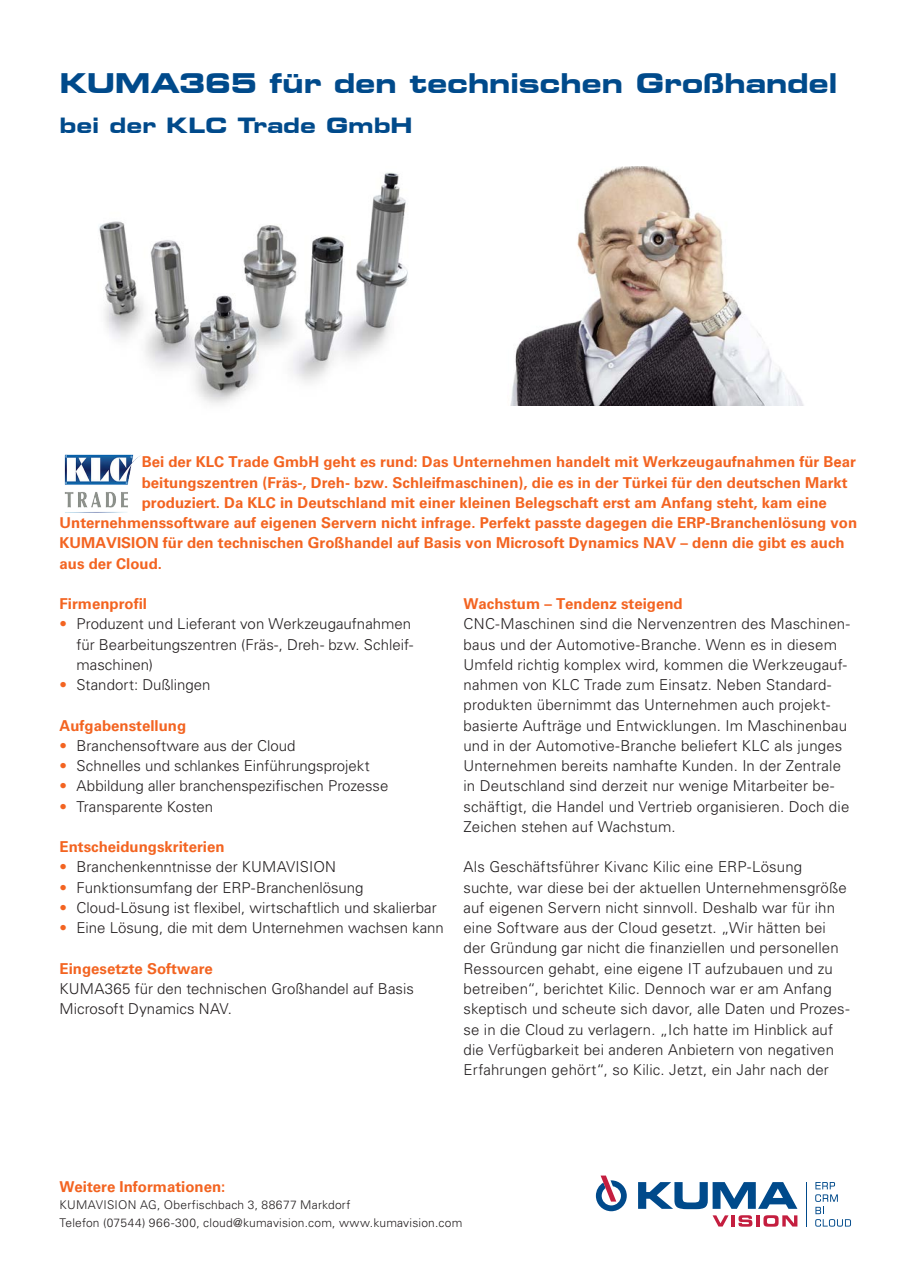
<style>
.page{position:relative;width:910px;height:1280px;background:#fff}
.page>*{position:absolute;margin:0;border:0;box-sizing:border-box;transform-origin:0 0}
.Headline_1{font:700 27px "Square 721 Bd Ex BT";letter-spacing:-.02em;color:#004a8b}
.Headline_1-2{font:700 21px "Square 721 Bd Ex BT";letter-spacing:-.005em;color:#004a8b}
.Fließtext{font:300 15px/20.2px "Univers";letter-spacing:.01em;color:#231f20}
.Einführungstext{font:700 15px "Univers";color:#f36421}
.Zwischenüberschrift{font:700 15px "Univers";color:#f36421}
.Adresszeile{font:300 12px "Univers";letter-spacing:.02em;color:#231f20}
.s1{color:#f36421}
</style>
<div class="page">
<img style="left:510px;top:167px;width:294px;height:239px">
<svg style="left:713px;top:1215px;width:16px;height:11px"></svg>
<hr style="left:731px;top:1215px;width:4px;height:11px;background:#c41e3f">
<svg style="left:738px;top:1215px;width:14px;height:12px"></svg>
<hr style="left:756px;top:1215px;width:4px;height:11px;background:#c41e3f">
<svg style="left:763px;top:1215px;width:34px;height:12px"></svg>
<svg style="left:638px;top:1182px;width:159px;height:27px"></svg>
<svg style="left:815px;top:1182px;width:36px;height:45px"></svg>
<hr style="left:806px;top:1182px;width:1px;height:44px;background:#004a8b">
<svg style="left:596px;top:1175px;width:31px;height:36px"></svg>
<img style="left:99px;top:172px;width:309px;height:232px">
<img style="left:64px;top:454px;width:77px;height:59px">
<p class="Headline_1" style="left:60px;top:67px;width:780px">KUMA365 für den technischen Großhandel</p>
<p class="Headline_1-2" style="left:60px;top:113px;width:355px">bei der KLC Trade GmbH</p>
<p class="Einführungstext" style="left:142px;top:453px;width:716px">Bei der KLC Trade GmbH geht es rund: Das Unternehmen handelt mit Werkzeugaufnahmen für Bear</p>
<p class="Einführungstext" style="left:836px;top:453px;width:6px">-</p>
<p class="Einführungstext" style="left:142px;top:473px;width:707px">beitungszentren (Fräs-, Dreh- bzw. Schleifmaschinen), die es in der Türkei für den deutschen Markt</p>
<p class="Einführungstext" style="left:142px;top:494px;width:687px">produziert. Da KLC in Deutschland mit einer kleinen Belegschaft erst am Anfang steht, kam eine</p>
<p class="Einführungstext" style="left:60px;top:514px;width:799px">Unternehmenssoftware auf eigenen Servern nicht infrage. Perfekt passte dagegen die ERP-Branchenlösung von</p>
<p class="Einführungstext" style="left:60px;top:534px;width:787px">KUMAVISION für den technischen Großhandel auf Basis von Microsoft Dynamics NAV – denn die gibt es auch</p>
<p class="Einführungstext" style="left:60px;top:554px;width:104px">aus der Cloud.</p>
<p class="Zwischenüberschrift" style="left:60px;top:595px;width:89px">Firmenprofil</p>
<p class="Fließtext" style="left:77px;top:614px;width:338px;text-indent:-17px"><span class="s1">•</span> Produzent und Lieferant von Werkzeugaufnahmen für Bearbeitungszentren (Fräs-, Dreh- bzw. Schleif&shy;maschinen)</p>
<p class="Fließtext" style="left:60px;top:675px;width:153px"><span class="s1">•</span> Standort: Dußlingen</p>
<p class="Zwischenüberschrift" style="left:60px;top:717px;width:128px">Aufgabenstellung</p>
<p class="Fließtext" style="left:60px;top:735px;width:238px"><span class="s1">•</span> Branchensoftware aus der Cloud</p>
<p class="Fließtext" style="left:60px;top:756px;width:312px"><span class="s1">•</span> Schnelles und schlankes Einführungsprojekt</p>
<p class="Fließtext" style="left:60px;top:776px;width:330px"><span class="s1">•</span> Abbildung aller branchenspezifischen Prozesse</p>
<p class="Fließtext" style="left:60px;top:796px;width:155px"><span class="s1">•</span> Transparente Kosten</p>
<p class="Zwischenüberschrift" style="left:60px;top:838px;width:167px">Entscheidungskriterien</p>
<p class="Fließtext" style="left:60px;top:857px;width:278px"><span class="s1">•</span> Branchenkenntnisse der KUMAVISION</p>
<p class="Fließtext" style="left:60px;top:877px;width:306px"><span class="s1">•</span> Funktionsumfang der ERP-Branchenlösung</p>
<p class="Fließtext" style="left:60px;top:897px;width:379px"><span class="s1">•</span> Cloud-Lösung ist flexibel, wirtschaftlich und skalierbar</p>
<p class="Fließtext" style="left:60px;top:918px;width:386px"><span class="s1">•</span> Eine Lösung, die mit dem Unternehmen wachsen kann</p>
<p class="Zwischenüberschrift" style="left:60px;top:960px;width:155px">Eingesetzte Software</p>
<p class="Fließtext" style="left:60px;top:978px;width:356px">KUMA365 für den technischen Großhandel auf Basis<br>Microsoft Dynamics NAV.</p>
<p class="Zwischenüberschrift" style="left:463px;top:595px;width:221px">Wachstum – Tendenz steigend</p>
<p class="Fließtext" style="left:463px;top:614px;width:388px">CNC-Maschinen sind die Nervenzentren des Maschinen&shy;baus und der Automotive-Branche. Wenn es in diesem Umfeld richtig komplex wird, kommen die Werkzeugauf&shy;nahmen von KLC Trade zum Einsatz. Neben Standard&shy;produkten übernimmt das Unternehmen auch projekt&shy;basierte Aufträge und Entwicklungen. Im Maschinenbau und in der Automotive-Branche beliefert KLC als junges Unternehmen bereits namhafte Kunden. In der Zentrale in Deutschland sind derzeit nur wenige Mitarbeiter be&shy;schäftigt, die Handel und Vertrieb organisieren. Doch die Zeichen stehen auf Wachstum.</p>
<p class="Fließtext" style="left:463px;top:857px;width:388px">Als Geschäftsführer Kivanc Kilic eine ERP-Lösung suchte, war diese bei der aktuellen Unternehmensgröße auf eigenen Servern nicht sinnvoll. Deshalb war für ihn eine Software aus der Cloud gesetzt. „Wir hätten bei der Gründung gar nicht die finanziellen und personellen Ressourcen gehabt, eine eigene IT aufzubauen und zu betreiben“, berichtet Kilic. Dennoch war er am Anfang skeptisch und scheute sich davor, alle Daten und Prozes&shy;se in die Cloud zu verlagern. „Ich hatte im Hinblick auf die Verfügbarkeit bei anderen Anbietern von negativen Erfahrungen gehört“, so Kilic. Jetzt, ein Jahr nach der</p>
<p class="Zwischenüberschrift" style="left:60px;top:1177px;width:167px">Weitere Informationen:</p>
<p class="Adresszeile" style="left:60px;top:1197px;width:292px">KUMAVISION AG, Oberfischbach 3, 88677 Markdorf</p>
<p class="Adresszeile" style="left:60px;top:1215px;width:404px">Telefon (07544) 966-300, cloud@kumavision.com, www.kumavision.com</p>
</div>
